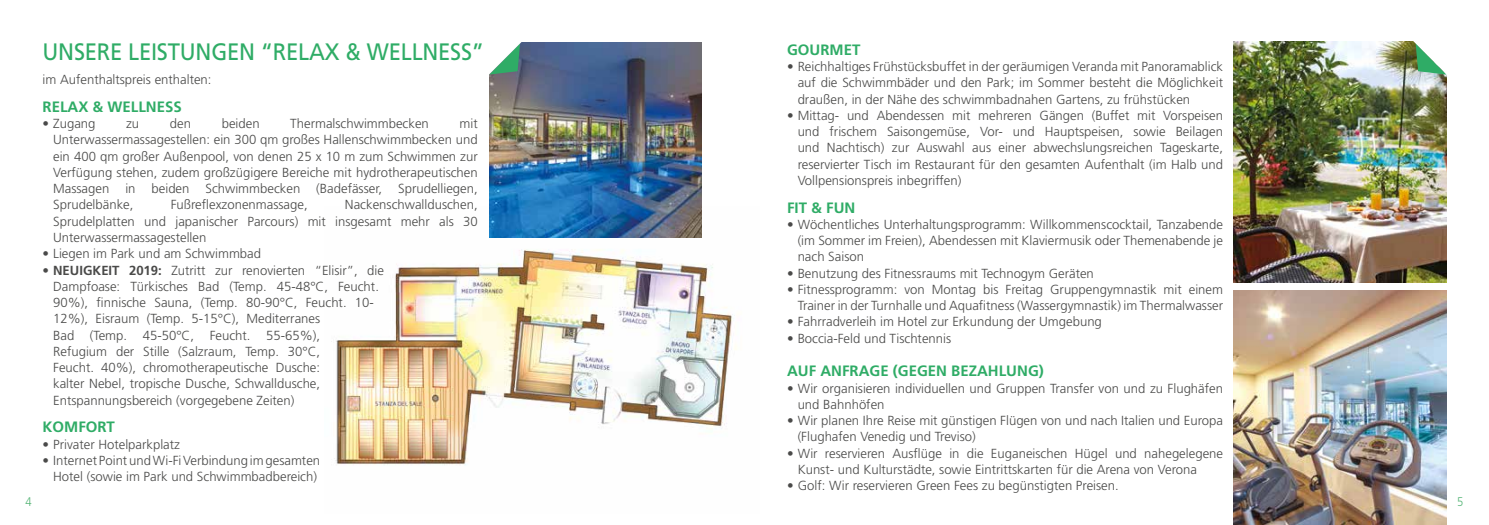
<style>
.page{position:relative;width:1489px;height:525px;background:#fff}
.page>*{position:absolute;margin:0;border:0;box-sizing:border-box;transform-origin:0 0}
.t1{font:23.75px "Frutiger";letter-spacing:-.01em;color:#2fac66;scale:.93 1}
.t2{font:700 15px "Frutiger";color:#2fac66}
.t3{font:300 13.12px/16.2px "Frutiger";color:#4a4a49;text-align:justify}
.t4{font:300 12.5px "Frutiger";color:#54b475;scale:.9 1}
.s1{font-weight:700}
</style>
<div class="page">
<img style="left:331px;top:237px;width:406px;height:229px">
<img style="left:489px;top:43px;width:213px;height:194px">
<svg style="left:489px;top:42px;width:40px;height:34px"></svg>
<img style="left:1233px;top:42px;width:213px;height:241px">
<img style="left:1233px;top:291px;width:213px;height:233px">
<svg style="left:1406px;top:41px;width:41px;height:35px"></svg>
<h1 class="t1" style="left:43px;top:38px;width:476px">UNSERE LEISTUNGEN “RELAX &amp; WELLNESS”</h1>
<p class="t3" style="left:43px;top:72px;width:170px">im Aufenthaltspreis enthalten:</p>
<p class="t2" style="left:43px;top:98px;width:141px">RELAX &amp; WELLNESS</p>
<p class="t3" style="left:43px;top:116px;width:54px">• Zugang</p>
<p class="t3" style="left:126px;top:116px;width:15px">zu</p>
<p class="t3" style="left:170px;top:116px;width:23px">den</p>
<p class="t3" style="left:222px;top:116px;width:39px">beiden</p>
<p class="t3" style="left:290px;top:116px;width:140px">Thermalschwimmbecken</p>
<p class="t3" style="left:53px;top:116px;width:426px;text-indent:406px">mit Unterwassermassagestellen: ein 300 qm großes Hallenschwimmbecken und ein 400 qm großer Außenpool, von denen 25 x 10 m zum Schwimmen zur Verfügung stehen, zudem großzügigere Bereiche mit hydrotherapeutischen Massagen in beiden Schwimmbecken (Badefässer, Sprudelliegen, Sprudelbänke,</p>
<p class="t3" style="left:171px;top:197px;width:138px">Fußreflexzonenmassage,</p>
<p class="t3" style="left:53px;top:197px;width:426px;text-indent:292px">Nackenschwallduschen, Sprudelplatten und japanischer Parcours) mit insgesamt mehr als 30<br>Unterwassermassagestellen</p>
<p class="t3" style="left:43px;top:246px;width:220px">• Liegen im Park und am Schwimmbad</p>
<p class="t3" style="left:53px;top:262px;width:332px;text-align:left;text-indent:-11px">• <span class="s1">NEUIGKEIT 2019:</span> Zutritt zur renovierten “Elisir”, die Dampfoase: Türkisches Bad (Temp. 45-48°C, Feucht.<br>90%), finnische Sauna, (Temp. 80-90°C, Feucht. 10- 12%), Eisraum (Temp. 5-15°C), Mediterranes<br>Bad (Temp. 45-50°C, Feucht. 55-65%),<br>Refugium der Stille (Salzraum, Temp. 30°C,<br>Feucht. 40%), chromotherapeutische Dusche:<br>kalter Nebel, tropische Dusche, Schwalldusche, Entspannungsbereich (vorgegebene Zeiten)</p>
<p class="t2" style="left:43px;top:418px;width:74px">KOMFORT</p>
<p class="t3" style="left:43px;top:436px;width:139px">• Privater Hotelparkplatz</p>
<p class="t3" style="left:43px;top:452px;width:279px;text-align:center">• Internet Point und Wi-Fi Verbindung im gesamten<br>Hotel (sowie im Park und Schwimmbadbereich)</p>
<p class="t2" style="left:787px;top:41px;width:75px">GOURMET</p>
<p class="t3" style="left:797px;top:59px;width:427px;text-indent:-11px">• Reichhaltiges Frühstücksbuffet in der geräumigen Veranda mit Panoramablick auf die Schwimmbäder und den Park; im Sommer besteht die Möglichkeit draußen, in der Nähe des schwimmbadnahen Gartens, zu frühstücken</p>
<p class="t3" style="left:797px;top:107px;width:427px;text-indent:-11px">• Mittag- und Abendessen mit mehreren Gängen (Buffet mit Vorspeisen und frischem Saisongemüse, Vor- und Hauptspeisen, sowie Beilagen und Nachtisch) zur Auswahl aus einer abwechslungsreichen Tageskarte, reservierter Tisch im Restaurant für den gesamten Aufenthalt (im Halb und Vollpensionspreis inbegriffen)</p>
<p class="t2" style="left:787px;top:198px;width:70px">FIT &amp; FUN</p>
<p class="t3" style="left:797px;top:216px;width:427px;text-indent:-11px">• Wöchentliches Unterhaltungsprogramm: Willkommenscocktail, Tanzabende (im Sommer im Freien), Abendessen mit Klaviermusik oder Themenabende je nach Saison</p>
<p class="t3" style="left:787px;top:265px;width:308px">• Benutzung des Fitnessraums mit Technogym Geräten</p>
<p class="t3" style="left:787px;top:281px;width:437px;text-align:right">• Fitnessprogramm: von Montag bis Freitag Gruppengymnastik mit einem<br>Trainer in der Turnhalle und Aquafitness (Wassergymnastik) im Thermalwasser</p>
<p class="t3" style="left:787px;top:314px;width:316px">• Fahrradverleih im Hotel zur Erkundung der Umgebung</p>
<p class="t3" style="left:787px;top:330px;width:166px">• Boccia-Feld und Tischtennis</p>
<p class="t2" style="left:787px;top:362px;width:258px">AUF ANFRAGE (GEGEN BEZAHLUNG)</p>
<p class="t3" style="left:797px;top:380px;width:427px;text-indent:-11px">• Wir organisieren individuellen und Gruppen Transfer von und zu Flughäfen und Bahnhöfen</p>
<p class="t3" style="left:797px;top:412px;width:427px;text-indent:-11px">• Wir planen Ihre Reise mit günstigen Flügen von und nach Italien und Europa (Flughafen Venedig und Treviso)</p>
<p class="t3" style="left:797px;top:445px;width:427px;text-indent:-11px">• Wir reservieren Ausflüge in die Euganeischen Hügel und nahegelegene<br>Kunst- und Kulturstädte, sowie Eintrittskarten für die Arena von Verona</p>
<p class="t3" style="left:787px;top:477px;width:333px">• Golf: Wir reservieren Green Fees zu begünstigten Preisen.</p>
<p class="t4" style="left:26px;top:494px;width:8px">4</p>
<p class="t4" style="left:1456px;top:494px;width:8px">5</p>
</div>
